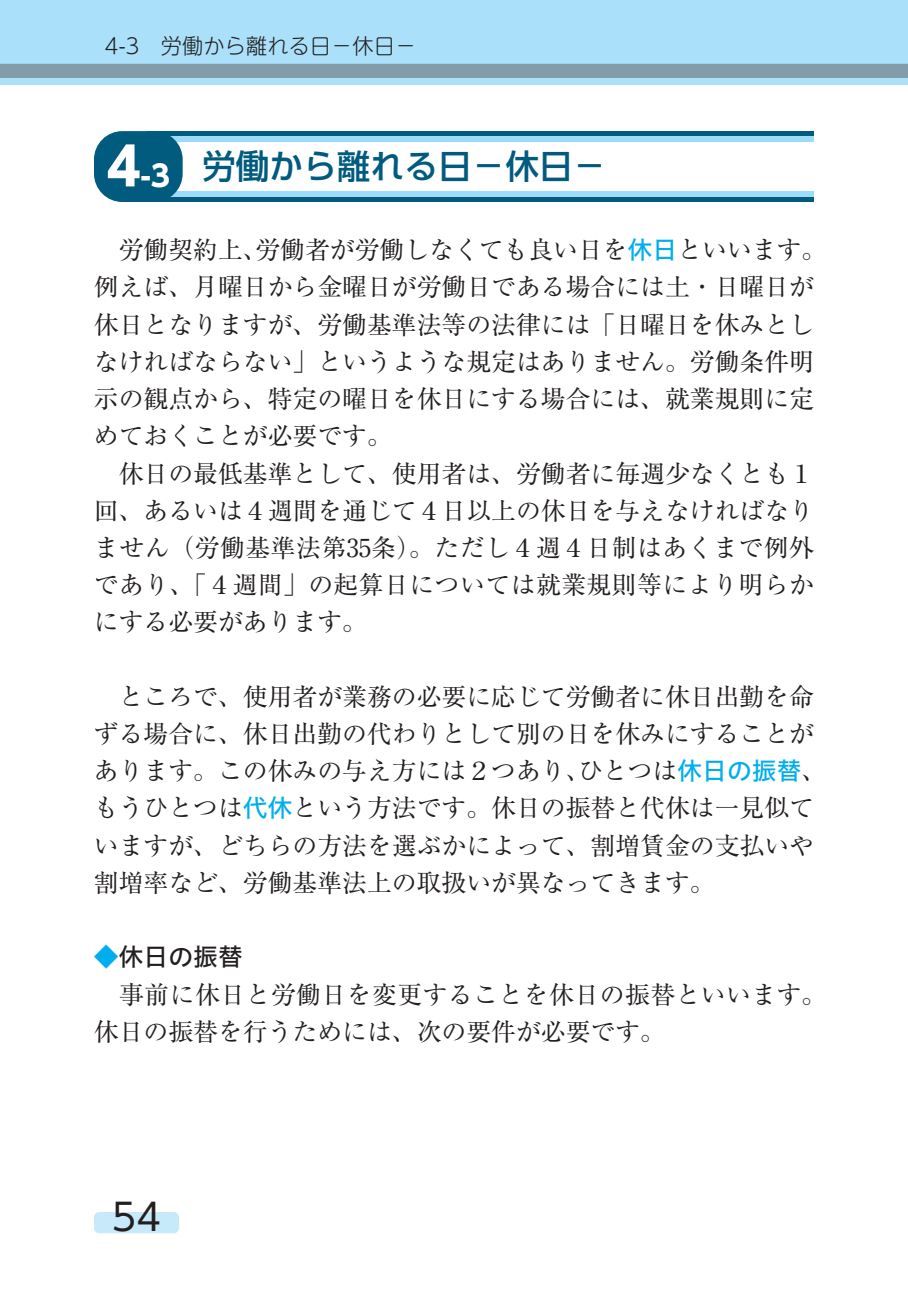
<style>
.page{position:relative;width:908px;height:1290px;background:#fff}
.page>*{position:absolute;margin:0;border:0;box-sizing:border-box;transform-origin:0 0}
.t1{font:37.25px "UD Shin Go Pro";color:#231f20}
.t2{font:500 33.75px "UD Shin Go Pro";color:#005b7f}
.t3{font:700 29.25px "UD Shin Go Pro";color:#fff}
.t4{font:24.75px/37.2px "Ryumin Pro";color:#231f20}
.t5{font:24.75px/37.2px "Ryumin Pro";letter-spacing:.02em;color:#231f20}
.t6{font:24.75px "Hiragino UD Sans Std W5";color:#231f20}
.t7{font:300 21.25px "UD Shin M Go Pro";color:#231f20}
.s1{font-size:52.25px}
.s2{font-family:"Hiragino UD Sans Std W5";color:#00aeef}
.s3{color:#00aeef}
</style>
<div class="page">
<div style="left:147px;top:197px;width:666px;height:5px;background:#005b7f"></div>
<div style="left:147px;top:191px;width:666px;height:6px;background:#9cdcf8"></div>
<div style="left:147px;top:131px;width:666px;height:5px;background:#005b7f"></div>
<div style="left:147px;top:136px;width:666px;height:6px;background:#9cdcf8"></div>
<div style="left:94px;top:131px;width:88px;height:71px;background:#005b7f;border-radius:28px"></div>
<div style="left:0;top:0;width:907px;height:85px;background:#aae0f9"></div>
<div style="left:0;top:64px;width:907px;height:14px;background:#839ca9"></div>
<div style="left:94px;top:1212px;width:85px;height:21px;background:#c6eafa;border-radius:5px"></div>
<p class="t7" style="left:105px;top:29px;width:313px">4-3　労働から離れる日－休日－</p>
<p class="t3" style="left:106px;top:152px;width:65px"><span class="s1">4</span>-3</p>
<h2 class="t2" style="left:202px;top:139px;width:405px">労働から離れる日－休日－</h2>
<p class="t4" style="left:255px;top:230px;width:572px">労働者が労働しなくても良い日を<span class="s2">休日</span>といいます。</p>
<p class="t4" style="left:94px;top:230px;width:721px">　労働契約上、<br>例えば、月曜日から金曜日が労働日である場合には土・日曜日が休日となりますが、労働基準法等の法律には「日曜日を休みとしなければならない」というような規定はありません。労働条件明示の観点から、特定の曜日を休日にする場合には、就業規則に定めておくことが必要です。<br>　休日の最低基準として、使用者は、労働者に毎週少なくとも１回、あるいは４週間を通じて４日以上の休日を与えなければなりません（労働基準法第35条）。ただし４週４日制はあくまで例外であり、「４週間」の起算日については就業規則等により明らかにする必要があります。</p>
<p class="t4" style="left:94px;top:676px;width:721px">　ところで、使用者が業務の必要に応じて労働者に休日出勤を命</p>
<p class="t4" style="left:94px;top:713px;width:721px">ずる場合に、休日出勤の代わりとして別の日を休みにすることが</p>
<p class="t4" style="left:578px;top:751px;width:250px">ひとつは<span class="s2">休日の振替</span>、</p>
<p class="t4" style="left:94px;top:751px;width:721px">あります。この休みの与え方には２つあり、<br>もうひとつは<span class="s2">代休</span>という方法です。休日の振替と代休は一見似ていますが、どちらの方法を選ぶかによって、割増賃金の支払いや割増率など、労働基準法上の取扱いが異なってきます。</p>
<p class="t6" style="left:94px;top:938px;width:150px"><span class="s3">◆</span>休日の振替</p>
<p class="t5" style="left:94px;top:974px;width:733px">　事前に休日と労働日を変更することを休日の振替といいます。休日の振替を行うためには、次の要件が必要です。</p>
<h1 class="t1" style="left:112px;top:1186px;width:51px">54</h1>
</div>
